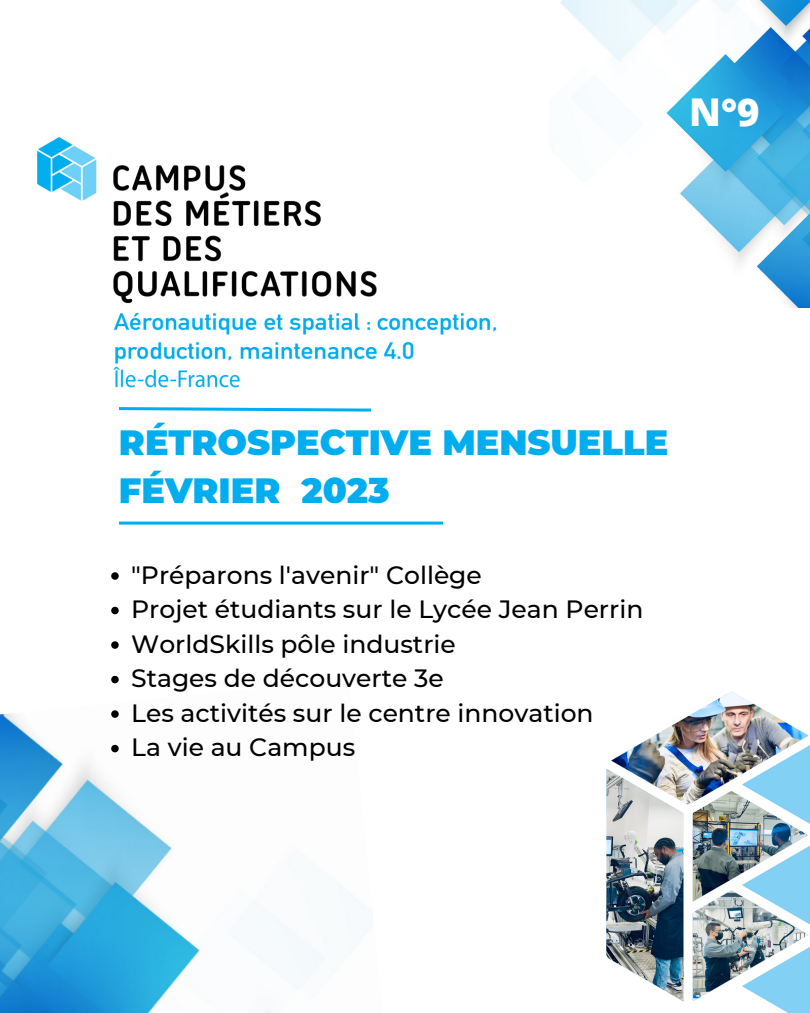
<style>
.page{position:relative;width:810px;height:1013px;background:#fff}
.page>*{position:absolute;margin:0;border:0;box-sizing:border-box;transform-origin:0 0}
.t1{font:800 38.3px "Open Sans";color:#fff}
.t2{font:900 35px/48.8px "Montserrat";color:#00adef}
.t3{font:500 25px/34.5px "Montserrat";color:#000}
</style>
<div class="page">
<img style="left:0;top:683px;width:370px;height:329px">
<img style="left:560px;top:0;width:250px;height:308px">
<svg style="left:119px;top:407px;width:252px;height:5px"></svg>
<img style="left:37px;top:137px;width:460px;height:251px">
<hr style="left:119px;top:521px;width:324px;height:3px;background:#00adef">
<img style="left:606px;top:691px;width:204px;height:321px">
<svg style="left:111px;top:572px;width:8px;height:7px"></svg>
<svg style="left:111px;top:606px;width:8px;height:8px"></svg>
<svg style="left:111px;top:641px;width:8px;height:7px"></svg>
<svg style="left:111px;top:675px;width:8px;height:8px"></svg>
<svg style="left:111px;top:710px;width:8px;height:7px"></svg>
<svg style="left:111px;top:744px;width:8px;height:8px"></svg>
<h1 class="t1" style="left:689px;top:85px;width:72px">N°9</h1>
<h2 class="t2" style="left:119px;top:418px;width:551px">RÉTROSPECTIVE MENSUELLE<br>FÉVRIER 2023</h2>
<p class="t3" style="left:131px;top:557px;width:514px">"Préparons l'avenir" Collège<br>Projet étudiants sur le Lycée Jean Perrin<br>WorldSkills pôle industrie<br>Stages de découverte 3e<br>Les activités sur le centre innovation<br>La vie au Campus</p>
</div>
